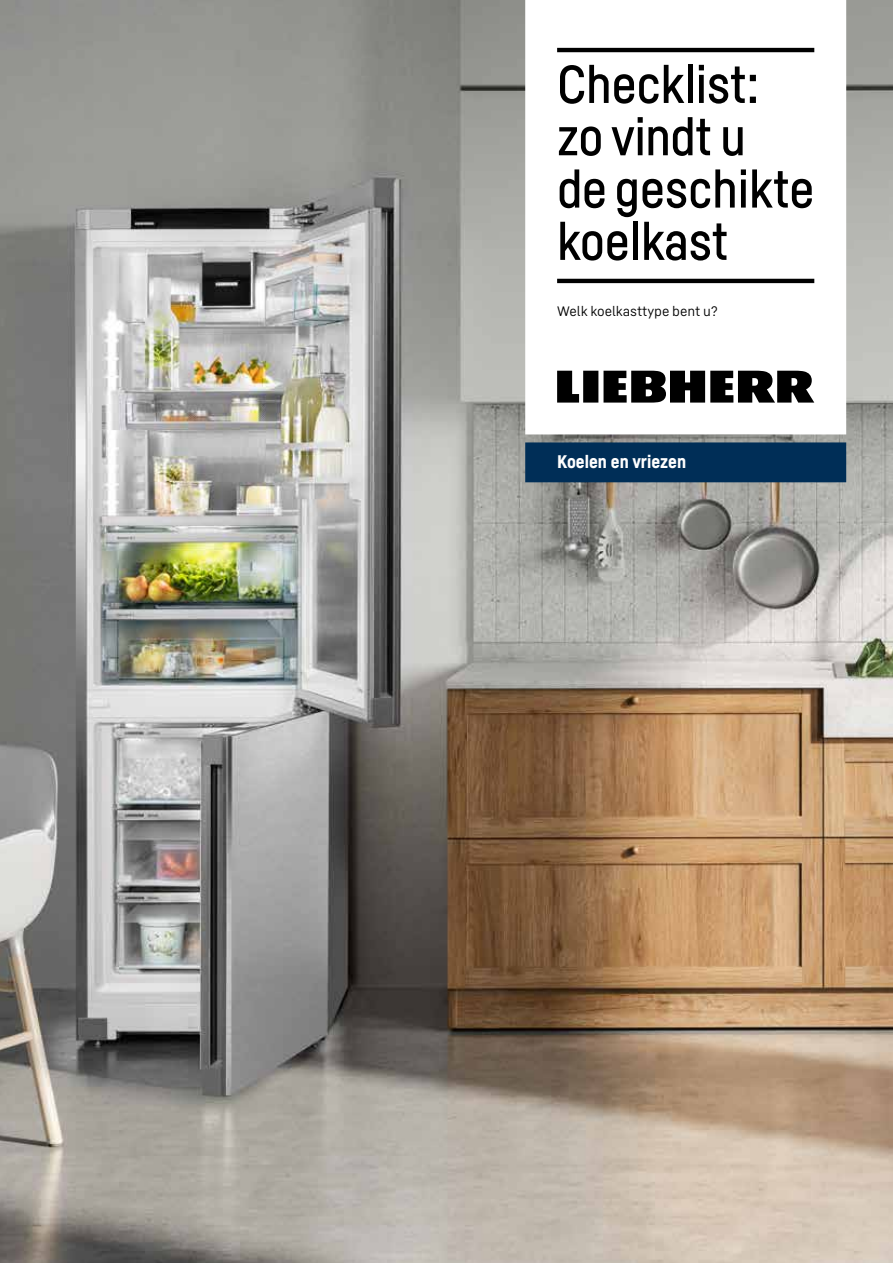
<style>
.page{position:relative;width:893px;height:1263px;background:#fff}
.page>*{position:absolute;margin:0;border:0;box-sizing:border-box;transform-origin:0 0}
.t1{font:52.35px/52.3px "Liebherr Head";color:#000}
.t2{font:900 18px "Liebherr Head";color:#fff}
.t3{font:13.5px "Liebherr Text";color:#000}
</style>
<div class="page">
<img style="left:0;top:0;width:893px;height:1263px">
<svg style="left:525px;top:0;width:321px;height:434px"></svg>
<div style="left:525px;top:442px;width:321px;height:40px;background:#002e57"></div>
<hr style="left:557px;top:48px;width:257px;height:4px;background:#000">
<hr style="left:557px;top:279px;width:257px;height:4px;background:#000">
<svg style="left:557px;top:371px;width:257px;height:32px"></svg>
<p class="t1" style="left:557px;top:57px;width:259px">Checklist: zo vindt u<br>de geschikte koelkast</p>
<p class="t3" style="left:557px;top:302px;width:162px">Welk koelkasttype bent u?</p>
<p class="t2" style="left:557px;top:451px;width:131px">Koelen en vriezen</p>
</div>
